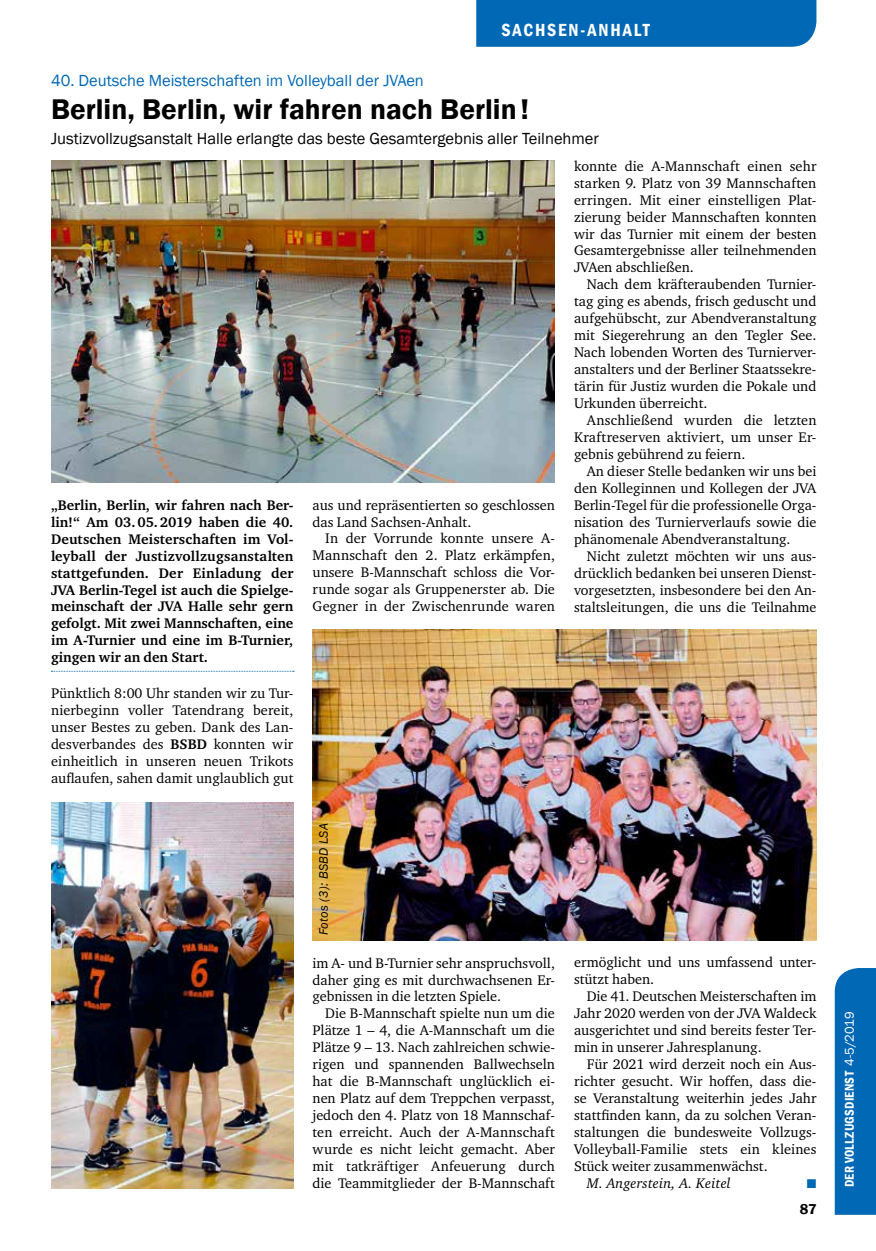
<style>
.page{position:relative;width:876px;height:1251px;background:#fff}
.page>*{position:absolute;margin:0;border:0;box-sizing:border-box;transform-origin:0 0}
.t1{font:600 29.25px "Franklin Gothic";color:#000}
.t2{font:600 condensed 18px "Franklin Gothic";letter-spacing:.1em;color:#fff}
.t3{font:16.5px "Franklin Gothic";color:#000}
.t4{font:16.5px "Franklin Gothic";color:#0068b5}
.t5{font:600 14.7px "Franklin Gothic";color:#000}
.t6{font:14.25px/17px "Charter ITC";color:#000;text-align:justify}
.t7{font:700 14.25px/17px "Charter ITC";color:#000;text-align:justify}
.t8{font:italic 14.25px "Charter ITC";letter-spacing:.015em;color:#000}
.t9{font:600 condensed 13.05px "Franklin Gothic";letter-spacing:.015em;color:#fff}
.t10{font:italic 12.6px "Franklin Gothic";letter-spacing:.02em;color:#000}
.t11{font:12.6px "Zapf Dingbats";color:#0068b5}
.s1{font-weight:700}
.s2{font-weight:400;font-stretch:normal}
</style>
<div class="page">
<div style="left:835px;top:968px;width:41px;height:246px;background:#0068b5"></div>
<div style="left:476px;top:0;width:340px;height:47px;background:#0068b5"></div>
<svg style="left:51px;top:670px;width:243px;height:1px"></svg>
<img style="left:51px;top:802px;width:242px;height:385px">
<img style="left:51px;top:160px;width:504px;height:322px">
<img style="left:313px;top:629px;width:503px;height:311px">
<p class="t2" style="left:501px;top:18px;width:150px">SACHSEN-ANHALT</p>
<p class="t4" style="left:51px;top:70px;width:374px">40. Deutsche Meisterschaften im Volleyball der JVAen</p>
<p class="t1" style="left:51px;top:91px;width:479px">Berlin, Berlin, wir fahren nach Berlin!</p>
<p class="t3" style="left:51px;top:128px;width:549px">Justizvollzugsanstalt Halle erlangte das beste Gesamtergebnis aller Teilnehmer</p>
<p class="t7" style="left:51px;top:496px;width:244px">„Berlin, Berlin, wir fahren nach Ber&shy;lin!“ Am 03.05.2019 haben die 40.<br>Deutschen Meisterschaften im Vol&shy;leyball der Justizvollzugsanstalten stattgefunden. Der Einladung der JVA Berlin-Tegel ist auch die Spielge&shy;meinschaft der JVA Halle sehr gern gefolgt. Mit zwei Mannschaften, eine im A-Turnier und eine im B-Turnier, gingen wir an den Start.</p>
<p class="t6" style="left:51px;top:684px;width:244px">Pünktlich 8:00 Uhr standen wir zu Tur&shy;nierbeginn voller Tatendrang bereit, unser Bestes zu geben. Dank des Lan&shy;desverbandes des <span class="s1">BSBD</span> konnten wir einheitlich in unseren neuen Trikots auflaufen, sahen damit unglaublich gut</p>
<p class="t6" style="left:313px;top:496px;width:244px">aus und repräsentierten so geschlossen</p>
<p class="t6" style="left:313px;top:513px;width:160px">das Land Sachsen-Anhalt.</p>
<p class="t6" style="left:325px;top:530px;width:231px">In der Vorrunde konnte unsere A-</p>
<p class="t6" style="left:313px;top:547px;width:244px">Mannschaft den 2. Platz erkämpfen,</p>
<p class="t6" style="left:313px;top:564px;width:244px">unsere B-Mannschaft schloss die Vor-</p>
<p class="t6" style="left:313px;top:581px;width:244px">runde sogar als Gruppenerster ab. Die</p>
<p class="t6" style="left:313px;top:598px;width:244px">Gegner in der Zwischenrunde waren</p>
<p class="t10" style="left:316px;top:934px;width:114px;rotate:-90deg">Fotos (3): BSBD LSA</p>
<p class="t6" style="left:313px;top:953px;width:244px">im A- und B-Turnier sehr anspruchsvoll,</p>
<p class="t6" style="left:313px;top:970px;width:244px">daher ging es mit durchwachsenen Er-</p>
<p class="t6" style="left:313px;top:987px;width:190px">gebnissen in die letzten Spiele.</p>
<p class="t6" style="left:325px;top:1004px;width:231px">Die B-Mannschaft spielte nun um die</p>
<p class="t6" style="left:313px;top:1021px;width:244px">Plätze 1 – 4, die A-Mannschaft um die</p>
<p class="t6" style="left:313px;top:1038px;width:244px">Plätze 9 – 13. Nach zahlreichen schwie-</p>
<p class="t6" style="left:313px;top:1055px;width:244px">rigen und spannenden Ballwechseln</p>
<p class="t6" style="left:313px;top:1072px;width:244px">hat die B-Mannschaft unglücklich ei-</p>
<p class="t6" style="left:313px;top:1089px;width:244px">nen Platz auf dem Treppchen verpasst,</p>
<p class="t6" style="left:313px;top:1106px;width:244px">jedoch den 4. Platz von 18 Mannschaf-</p>
<p class="t6" style="left:313px;top:1123px;width:244px">ten erreicht. Auch der A-Mannschaft</p>
<p class="t6" style="left:313px;top:1140px;width:244px">wurde es nicht leicht gemacht. Aber</p>
<p class="t6" style="left:313px;top:1157px;width:244px">mit tatkräftiger Anfeuerung durch</p>
<p class="t6" style="left:313px;top:1174px;width:244px">die Teammitglieder der B-Mannschaft</p>
<p class="t6" style="left:574px;top:157px;width:244px">konnte die A-Mannschaft einen sehr</p>
<p class="t6" style="left:574px;top:174px;width:244px">starken 9. Platz von 39 Mannschaften</p>
<p class="t6" style="left:574px;top:191px;width:244px">erringen. Mit einer einstelligen Plat-</p>
<p class="t6" style="left:574px;top:208px;width:244px">zierung beider Mannschaften konnten</p>
<p class="t6" style="left:574px;top:225px;width:244px">wir das Turnier mit einem der besten</p>
<p class="t6" style="left:574px;top:242px;width:244px">Gesamtergebnisse aller teilnehmenden</p>
<p class="t6" style="left:574px;top:259px;width:121px">JVAen abschließen.</p>
<p class="t6" style="left:587px;top:276px;width:231px">Nach dem kräfteraubenden Turnier-</p>
<p class="t6" style="left:574px;top:293px;width:244px">tag ging es abends, frisch geduscht und</p>
<p class="t6" style="left:574px;top:310px;width:244px">aufgehübscht, zur Abendveranstaltung</p>
<p class="t6" style="left:574px;top:327px;width:244px">mit Siegerehrung an den Tegler See.</p>
<p class="t6" style="left:574px;top:344px;width:244px">Nach lobenden Worten des Turnierver-</p>
<p class="t6" style="left:574px;top:361px;width:244px">anstalters und der Berliner Staatssekre-</p>
<p class="t6" style="left:574px;top:377px;width:244px">tärin für Justiz wurden die Pokale und</p>
<p class="t6" style="left:574px;top:394px;width:135px">Urkunden überreicht.</p>
<p class="t6" style="left:587px;top:411px;width:231px">Anschließend wurden die letzten</p>
<p class="t6" style="left:574px;top:428px;width:244px">Kraftreserven aktiviert, um unser Er-</p>
<p class="t6" style="left:574px;top:445px;width:173px">gebnis gebührend zu feiern.</p>
<p class="t6" style="left:587px;top:462px;width:231px">An dieser Stelle bedanken wir uns bei</p>
<p class="t6" style="left:574px;top:479px;width:244px">den Kolleginnen und Kollegen der JVA</p>
<p class="t6" style="left:574px;top:496px;width:244px">Berlin-Tegel für die professionelle Orga-</p>
<p class="t6" style="left:574px;top:513px;width:244px">nisation des Turnierverlaufs sowie die</p>
<p class="t6" style="left:574px;top:530px;width:218px">phänomenale Abendveranstaltung.</p>
<p class="t6" style="left:587px;top:547px;width:231px">Nicht zuletzt möchten wir uns aus-</p>
<p class="t6" style="left:574px;top:564px;width:244px">drücklich bedanken bei unseren Dienst-</p>
<p class="t6" style="left:574px;top:581px;width:244px">vorgesetzten, insbesondere bei den An-</p>
<p class="t6" style="left:574px;top:598px;width:244px">staltsleitungen, die uns die Teilnahme</p>
<p class="t6" style="left:574px;top:953px;width:244px">ermöglicht und uns umfassend unter-</p>
<p class="t6" style="left:574px;top:970px;width:82px">stützt haben.</p>
<p class="t6" style="left:587px;top:987px;width:231px">Die 41. Deutschen Meisterschaften im</p>
<p class="t6" style="left:574px;top:1004px;width:244px">Jahr 2020 werden von der JVA Waldeck</p>
<p class="t6" style="left:574px;top:1021px;width:244px">ausgerichtet und sind bereits fester Ter-</p>
<p class="t6" style="left:574px;top:1038px;width:189px">min in unserer Jahresplanung.</p>
<p class="t6" style="left:587px;top:1055px;width:231px">Für 2021 wird derzeit noch ein Aus-</p>
<p class="t6" style="left:574px;top:1072px;width:244px">richter gesucht. Wir hoffen, dass die-</p>
<p class="t6" style="left:574px;top:1089px;width:244px">se Veranstaltung weiterhin jedes Jahr</p>
<p class="t6" style="left:574px;top:1106px;width:244px">stattfinden kann, da zu solchen Veran-</p>
<p class="t6" style="left:574px;top:1123px;width:244px">staltungen die bundesweite Vollzugs-</p>
<p class="t6" style="left:574px;top:1140px;width:244px">Volleyball-Familie stets ein kleines</p>
<p class="t6" style="left:574px;top:1157px;width:195px">Stück weiter zusammenwächst.</p>
<p class="t8" style="left:587px;top:1173px;width:146px">M. Angerstein, A. Keitel</p>
<p class="t11" style="left:807px;top:1177px;width:11px">■</p>
<p class="t5" style="left:800px;top:1200px;width:19px">87</p>
<p class="t9" style="left:841px;top:1186px;width:177px;rotate:-90deg">DER VOLLZUGSDIENST <span class="s2">4-5/2019</span></p>
</div>
